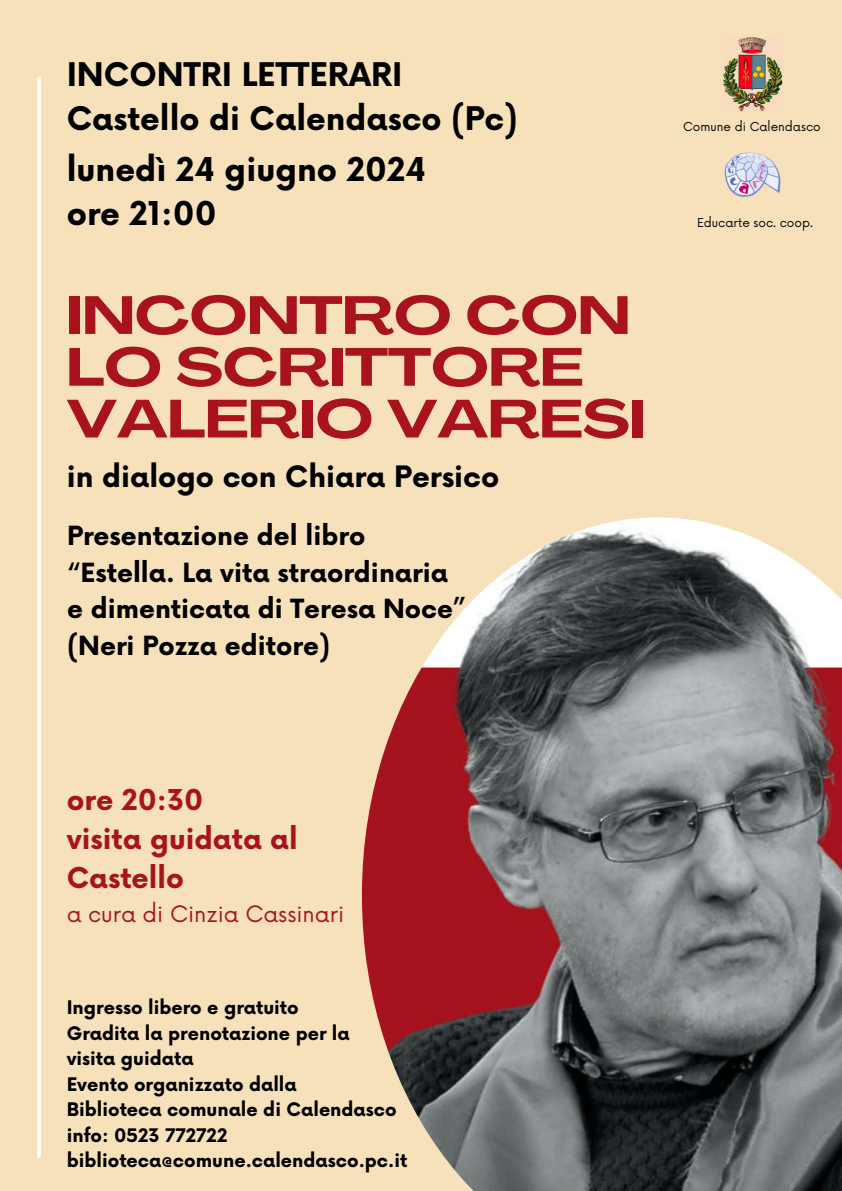
<style>
.page{position:relative;width:842px;height:1191px;background:#fff}
.page>*{position:absolute;margin:0;border:0;box-sizing:border-box;transform-origin:0 0}
.t1{font:700 53px/51.8px "Agrandir Grand";color:#a9131e}
.t2{font:700 32px/44.2px "Now";color:#000}
.t3{font:700 31.7px/44.2px "Now";color:#000}
.t4{font:700 28.7px "Now";color:#000}
.t5{font:700 28px/39px "Now";color:#a9131e}
.t6{font:700 25.7px/36.8px "Now";color:#000}
.t7{font:22px "Now";color:#a9131e}
.t8{font:700 18.2px/25.5px "Now";color:#000}
.t9{font:12px "Now";color:#000}
</style>
<div class="page">
<div style="left:0;top:0;width:842px;height:1190px;background:#f6e1ba"></div>
<img style="left:362px;top:517px;width:480px;height:673px">
<img style="left:723px;top:37px;width:59px;height:75px">
<img style="left:724px;top:152px;width:57px;height:46px">
<hr style="left:37px;top:78px;width:4px;height:1077px;background:#fff">
<img style="left:841px;top:545px;width:1px;height:603px">
<p class="t3" style="left:67px;top:54px;width:453px">INCONTRI LETTERARI<br>Castello di Calendasco (Pc)</p>
<h1 class="t2" style="left:67px;top:149px;width:361px">lunedì 24 giugno 2024 ore 21:00</h1>
<h2 class="t1" style="left:67px;top:295px;width:580px">INCONTRO CON<br>LO SCRITTORE<br>VALERIO VARESI</h2>
<p class="t4" style="left:67px;top:461px;width:434px">in dialogo con Chiara Persico</p>
<p class="t6" style="left:67px;top:518px;width:400px">Presentazione del libro “Estella. La vita straordinaria e dimenticata di Teresa Noce” (Neri Pozza editore)</p>
<h5 class="t9" style="left:683px;top:120px;width:139px">Comune di Calendasco</h5>
<h4 class="t9" style="left:697px;top:216px;width:117px">Educarte soc. coop.</h4>
<h6 class="t5" style="left:67px;top:782px;width:232px">ore 20:30<br>visita guidata al<br>Castello</h6>
<h6 class="t7" style="left:67px;top:901px;width:279px">a cura di Cinzia Cassinari</h6>
<h3 class="t8" style="left:67px;top:995px;width:342px">Ingresso libero e gratuito<br>Gradita la prenotazione per la<br>visita guidata<br>Evento organizzato dalla<br>Biblioteca comunale di Calendasco info: 0523 772722 biblioteca@comune.calendasco.pc.it</h3>
</div>
